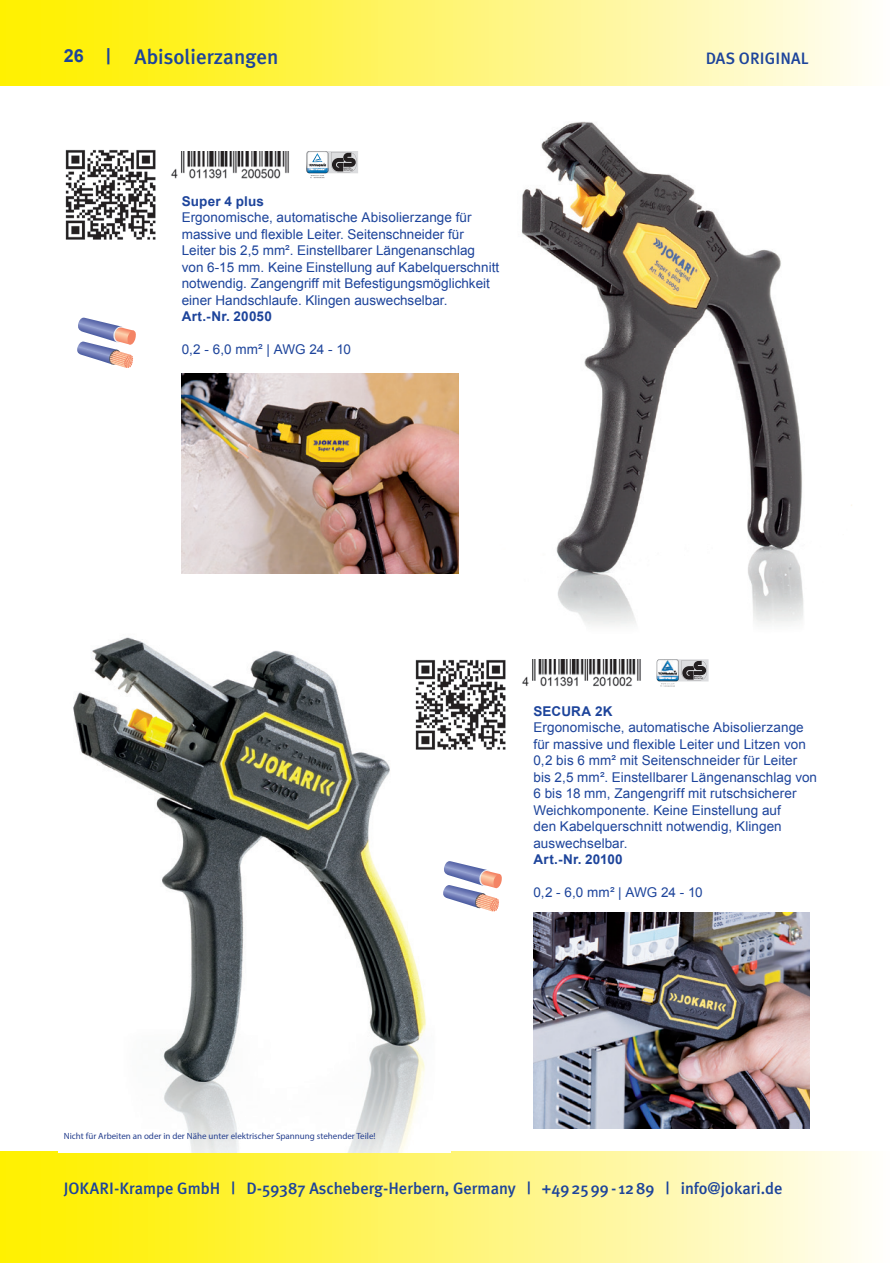
<style>
.page{position:relative;width:893px;height:1263px;background:#fff}
.page>*{position:absolute;margin:0;border:0;box-sizing:border-box;transform-origin:0 0}
.t1{font:500 21px "Meta Plus";color:#1d449b}
.t2{font:700 18px "Arial";color:#1d449b}
.t3{font:500 16.5px "Meta Plus";color:#1d449b}
.t4{font:13.5px/16.5px "Arial";letter-spacing:.005em;color:#1d449b}
.t5{font:700 13.5px "Arial";letter-spacing:.015em;color:#1d449b}
.t6{font:9px "Myriad Pro";color:#253f8e}
</style>
<div class="page">
<div style="left:0;top:1152px;width:893px;height:111px;background:linear-gradient(to right,#ffef00,#fffcf6)"></div>
<div style="left:0;top:0;width:893px;height:85px;background:linear-gradient(to right,#ffef00,#fffcf6)"></div>
<img style="left:521px;top:121px;width:331px;height:504px">
<img style="left:73px;top:637px;width:353px;height:515px">
<img style="left:182px;top:374px;width:276px;height:199px">
<img style="left:533px;top:913px;width:277px;height:215px">
<img style="left:171px;top:152px;width:118px;height:26px">
<img style="left:522px;top:660px;width:119px;height:27px">
<img style="left:65px;top:149px;width:91px;height:91px">
<img style="left:414px;top:658px;width:92px;height:93px">
<svg style="left:306px;top:151px;width:52px;height:28px"></svg>
<svg style="left:660px;top:659px;width:49px;height:28px"></svg>
<svg style="left:77px;top:318px;width:59px;height:50px"></svg>
<svg style="left:443px;top:861px;width:59px;height:50px"></svg>
<img style="left:657px;top:659px;width:22px;height:25px">
<img style="left:309px;top:153px;width:17px;height:25px">
<h1 class="t1" style="left:106px;top:44px;width:174px">| Abisolierzangen</h1>
<h2 class="t2" style="left:64px;top:44px;width:21px">26</h2>
<p class="t3" style="left:706px;top:49px;width:104px">DAS ORIGINAL</p>
<p class="t5" style="left:182px;top:192px;width:84px">Super 4 plus</p>
<p class="t4" style="left:182px;top:209px;width:319px">Ergonomische, automatische Abisolierzange für massive und flexible Leiter. Seitenschneider für Leiter bis 2,5 mm². Einstellbarer Längenanschlag von 6-15 mm. Keine Einstellung auf Kabelquerschnitt notwendig. Zangengriff mit Befestigungsmöglichkeit einer Handschlaufe. Klingen auswechselbar.</p>
<p class="t5" style="left:182px;top:307px;width:92px">Art.-Nr. 20050</p>
<p class="t4" style="left:182px;top:341px;width:171px">0,2 - 6,0 mm² | AWG 24 - 10</p>
<p class="t6" style="left:64px;top:1131px;width:313px">Nicht für Arbeiten an oder in der Nähe unter elektrischer Spannung stehender Teile!</p>
<p class="t5" style="left:533px;top:702px;width:81px">SECURA 2K</p>
<p class="t4" style="left:533px;top:719px;width:285px">Ergonomische, automatische Abisolierzange für massive und flexible Leiter und Litzen von 0,2 bis 6 mm² mit Seitenschneider für Leiter bis 2,5 mm². Einstellbarer Längenanschlag von 6 bis 18 mm, Zangengriff mit rutschsicherer Weichkomponente. Keine Einstellung auf<br>den Kabelquerschnitt notwendig, Klingen auswechselbar.</p>
<p class="t5" style="left:533px;top:850px;width:91px">Art.-Nr. 20100</p>
<p class="t4" style="left:533px;top:884px;width:171px">0,2 - 6,0 mm² | AWG 24 - 10</p>
<p class="t3" style="left:64px;top:1179px;width:720px">JOKARI-Krampe GmbH | D-59387 Ascheberg-Herbern, Germany | +49 25 99 - 12 89 | info@jokari.de</p>
</div>
